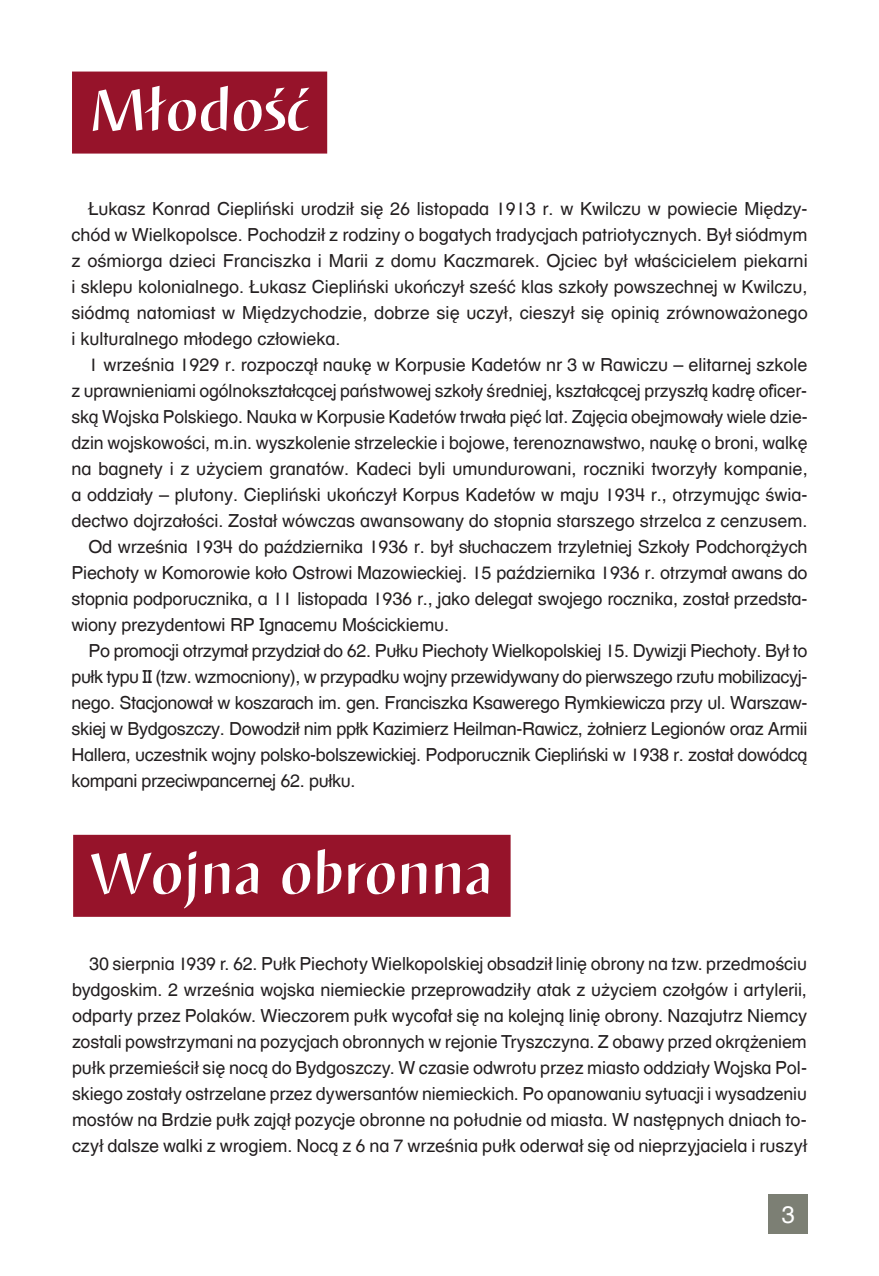
<style>
.page{position:relative;width:879px;height:1276px;background:#fff}
.page>*{position:absolute;margin:0;border:0;box-sizing:border-box;transform-origin:0 0}
.t1{font:60px "Iskra pogrubiony";color:#fff}
.t2{font:24px "Helvetica Textbook Com";color:#fff}
.t3{font:18px/26px "Helvetica Textbook Com";letter-spacing:-.01em;color:#231f20;text-align:justify}
</style>
<div class="page">
<div style="left:768px;top:1194px;width:40px;height:39px;background:#7c7f74"></div>
<div style="left:72px;top:72px;width:255px;height:82px;background:#96132a"></div>
<div style="left:73px;top:835px;width:437px;height:82px;background:#96132a"></div>
<h1 class="t1" style="left:90px;top:77px;width:221px">Młodość</h1>
<p class="t3" style="left:71px;top:195px;width:738px;text-indent:17px">Łukasz Konrad Ciepliński urodził się 26 listopada 1913 r. w Kwilczu w powiecie Między&shy;chód w Wielkopolsce. Pochodził z rodziny o bogatych tradycjach patriotycznych. Był siódmym z ośmiorga dzieci Franciszka i Marii z domu Kaczmarek. Ojciec był właścicielem piekarni i sklepu kolonialnego. Łukasz Ciepliński ukończył sześć klas szkoły powszechnej w Kwilczu, siódmą natomiast w Międzychodzie, dobrze się uczył, cieszył się opinią zrównoważonego i kulturalnego młodego człowieka.</p>
<p class="t3" style="left:88px;top:351px;width:720px">1 września 1929 r. rozpoczął naukę w Korpusie Kadetów nr 3 w Rawiczu – elitarnej szkole</p>
<p class="t3" style="left:71px;top:377px;width:737px">z uprawnieniami ogólnokształcącej państwowej szkoły średniej, kształcącej przyszłą kadrę oficer-</p>
<p class="t3" style="left:71px;top:403px;width:737px">ską Wojska Polskiego. Nauka w Korpusie Kadetów trwała pięć lat. Zajęcia obejmowały wiele dzie-</p>
<p class="t3" style="left:71px;top:429px;width:737px">dzin wojskowości, m.in. wyszkolenie strzeleckie i bojowe, terenoznawstwo, naukę o broni, walkę</p>
<p class="t3" style="left:71px;top:455px;width:738px">na bagnety i z użyciem granatów. Kadeci byli umundurowani, roczniki tworzyły kompanie,</p>
<p class="t3" style="left:71px;top:481px;width:737px">a oddziały – plutony. Ciepliński ukończył Korpus Kadetów w maju 1934 r., otrzymując świa-</p>
<p class="t3" style="left:71px;top:507px;width:737px">dectwo dojrzałości. Został wówczas awansowany do stopnia starszego strzelca z cenzusem.</p>
<p class="t3" style="left:88px;top:533px;width:720px">Od września 1934 do października 1936 r. był słuchaczem trzyletniej Szkoły Podchorążych</p>
<p class="t3" style="left:71px;top:559px;width:737px">Piechoty w Komorowie koło Ostrowi Mazowieckiej. 15 października 1936 r. otrzymał awans do</p>
<p class="t3" style="left:71px;top:585px;width:737px">stopnia podporucznika, a 11 listopada 1936 r., jako delegat swojego rocznika, został przedsta-</p>
<p class="t3" style="left:71px;top:611px;width:379px">wiony prezydentowi RP Ignacemu Mościckiemu.</p>
<p class="t3" style="left:88px;top:637px;width:720px">Po promocji otrzymał przydział do 62. Pułku Piechoty Wielkopolskiej 15. Dywizji Piechoty. Był to</p>
<p class="t3" style="left:71px;top:663px;width:737px">pułk typu II (tzw. wzmocniony), w przypadku wojny przewidywany do pierwszego rzutu mobilizacyj-</p>
<p class="t3" style="left:71px;top:689px;width:737px">nego. Stacjonował w koszarach im. gen. Franciszka Ksawerego Rymkiewicza przy ul. Warszaw-</p>
<p class="t3" style="left:71px;top:715px;width:737px">skiej w Bydgoszczy. Dowodził nim ppłk Kazimierz Heilman-Rawicz, żołnierz Legionów oraz Armii</p>
<p class="t3" style="left:71px;top:741px;width:737px">Hallera, uczestnik wojny polsko-bolszewickiej. Podporucznik Ciepliński w 1938 r. został dowódcą</p>
<p class="t3" style="left:71px;top:767px;width:285px">kompani przeciwpancernej 62. pułku.</p>
<h1 class="t1" style="left:91px;top:840px;width:403px">Wojna obronna</h1>
<p class="t3" style="left:72px;top:950px;width:736px;text-indent:17px">30 sierpnia 1939 r. 62. Pułk Piechoty Wielkopolskiej obsadził linię obrony na tzw. przedmościu bydgoskim. 2 września wojska niemieckie przeprowadziły atak z użyciem czołgów i artylerii, odparty przez Polaków. Wieczorem pułk wycofał się na kolejną linię obrony. Nazajutrz Niemcy zostali powstrzymani na pozycjach obronnych w rejonie Tryszczyna. Z obawy przed okrążeniem pułk przemieścił się nocą do Bydgoszczy. W czasie odwrotu przez miasto oddziały Wojska Pol&shy;skiego zostały ostrzelane przez dywersantów niemieckich. Po opanowaniu sytuacji i wysadzeniu mostów na Brdzie pułk zajął pozycje obronne na południe od miasta. W następnych dniach to&shy;czył dalsze walki z wrogiem. Nocą z 6 na 7 września pułk oderwał się od nieprzyjaciela i ruszył</p>
<h2 class="t2" style="left:781px;top:1199px;width:15px">3</h2>
</div>
